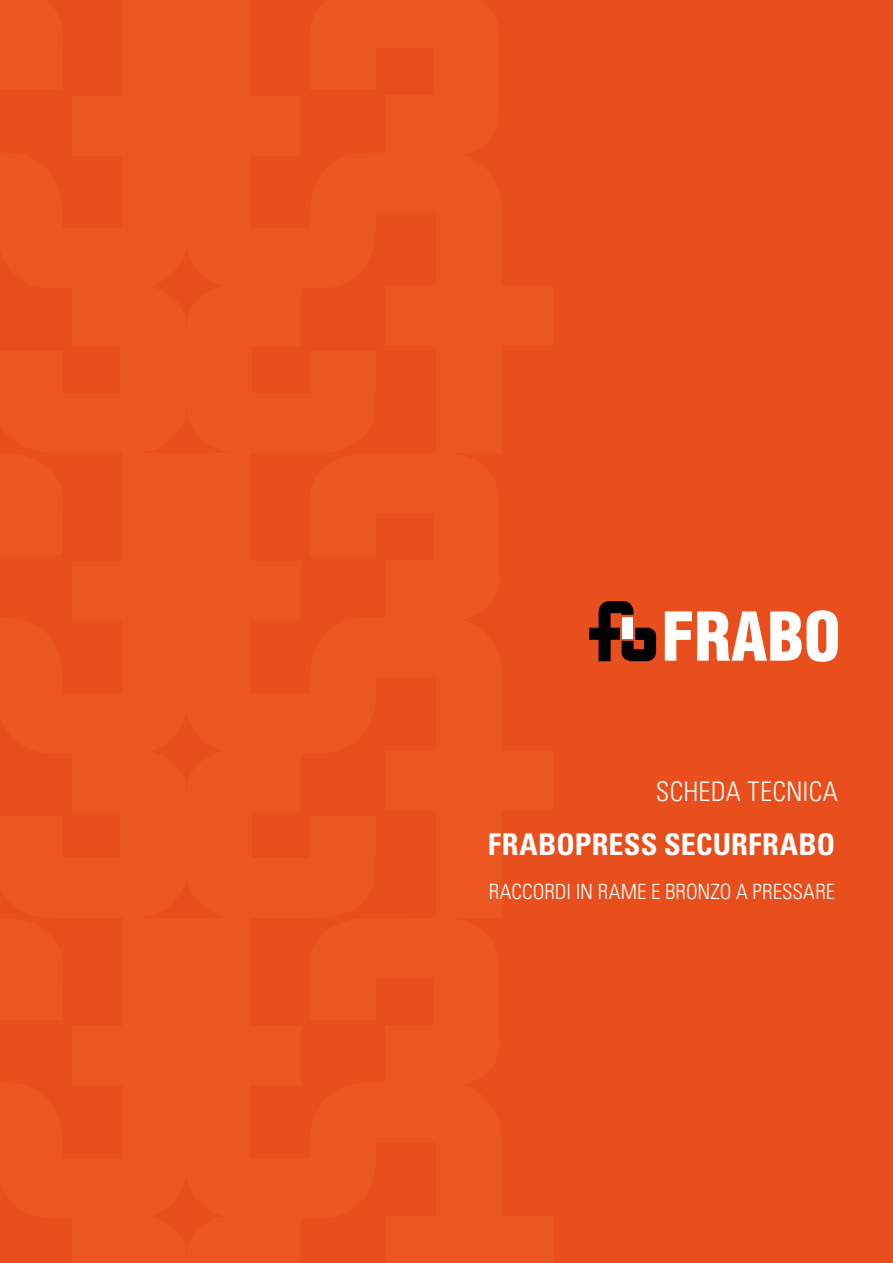
<style>
.page{position:relative;width:893px;height:1263px;background:#e94e1d}
.page>*{position:absolute;margin:0;border:0;box-sizing:border-box;transform-origin:0 0}
.t1{font:700 condensed 30px "Univers LT Std";letter-spacing:.01em;color:#fff}
.t2{font:300 condensed 27px "Univers LT Std";letter-spacing:.01em;color:#fff}
.t3{font:300 condensed 21px "Univers LT Std";color:#fff}
</style>
<div class="page">
<svg style="left:589px;top:601px;width:67px;height:60px"></svg>
<svg style="left:665px;top:610px;width:173px;height:52px"></svg>
<div style="left:622px;top:617px;width:11px;height:21px;background:#fff"></div>
<p class="t2" style="left:656px;top:775px;width:183px">SCHEDA TECNICA</p>
<h1 class="t1" style="left:488px;top:826px;width:349px">FRABOPRESS SECURFRABO</h1>
<p class="t3" style="left:489px;top:879px;width:348px">RACCORDI IN RAME E BRONZO A PRESSARE</p>
</div>
